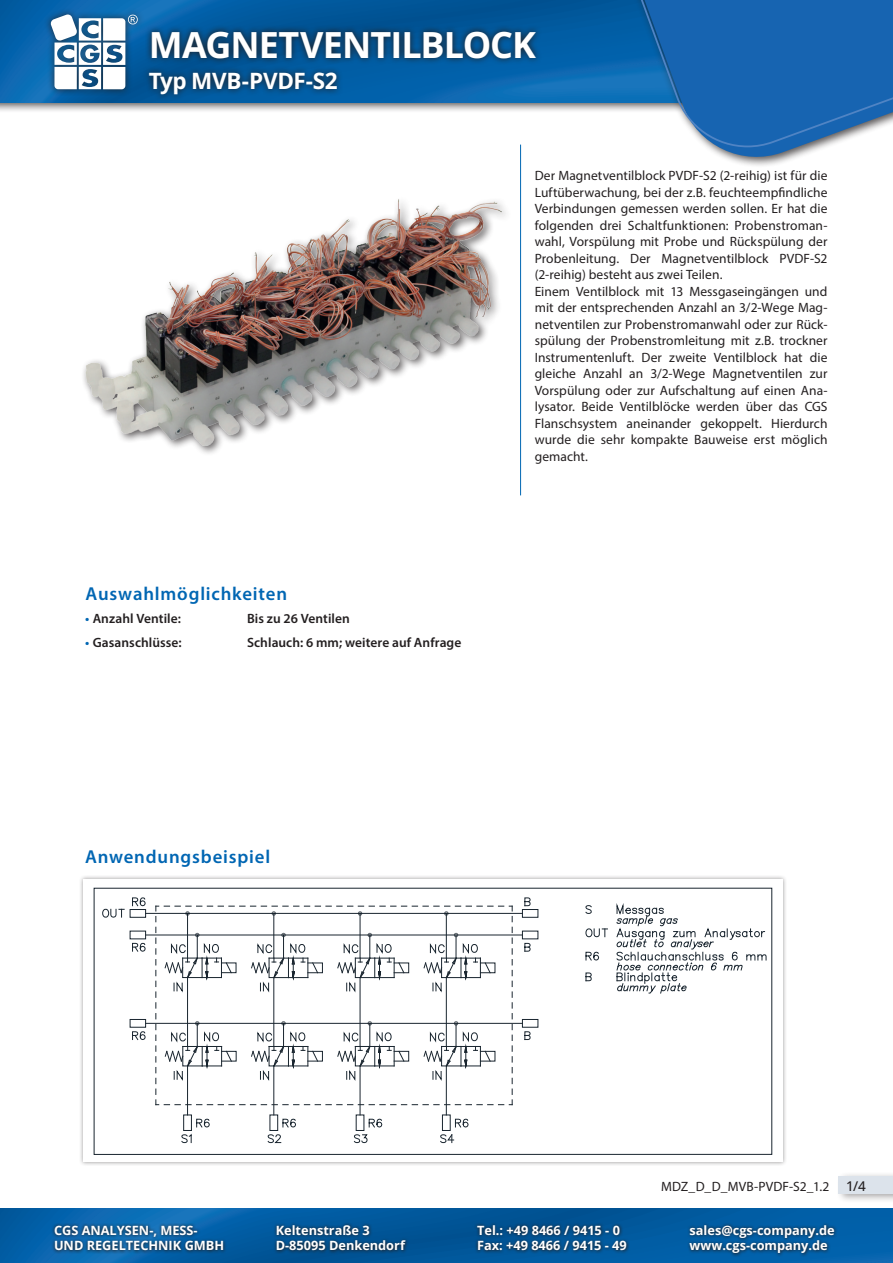
<style>
.page{position:relative;width:893px;height:1263px;background:#fff}
.page>*{position:absolute;margin:0;border:0;box-sizing:border-box;transform-origin:0 0}
.t1{font:700 36px "Open Sans";letter-spacing:-.025em;color:#fff}
.t2{font:700 22.5px "Open Sans";letter-spacing:-.015em;color:#fff}
.t3{font:600 18.75px "Myriad Pro";letter-spacing:.045em;color:#0166b3}
.t4{font:13.5px/16.5px "Myriad Pro";letter-spacing:.005em;color:#231f20}
.t5{font:600 13.5px "Myriad Pro";letter-spacing:.005em;color:#231f20}
.t6{font:500 13.5px "Open Sans";color:#231f20}
.t7{font:700 12.75px/15px "Open Sans";color:#fff}
.s1{color:#0166b3}
</style>
<div class="page">
<img style="left:0;top:1209px;width:893px;height:54px">
<div style="left:0;top:0;width:893px;height:113px;background:#231f20;opacity:.75"></div>
<img style="left:0;top:0;width:592px;height:102px">
<div style="left:592px;top:0;width:301px;height:168px;background:#231f20;opacity:.75"></div>
<svg style="left:598px;top:147px;width:295px;height:16px"></svg>
<svg style="left:595px;top:0;width:298px;height:147px;background:#3277b8"></svg>
<div style="left:44px;top:8px;width:100px;height:88px;background:#231f20;opacity:.75"></div>
<svg style="left:50px;top:14px;width:88px;height:75px"></svg>
<svg style="left:474px;top:1222px;width:156px;height:31px;background:#08487b"></svg>
<svg style="left:686px;top:1222px;width:151px;height:35px;background:#085088"></svg>
<svg style="left:51px;top:1223px;width:176px;height:30px;background:#115489"></svg>
<svg style="left:273px;top:1222px;width:136px;height:31px;background:#08477a"></svg>
<svg style="left:142px;top:24px;width:400px;height:78px;background:#084f87"></svg>
<div style="left:836px;top:1171px;width:57px;height:32px;background:#231f20;opacity:.39"></div>
<div style="left:839px;top:1176px;width:54px;height:18px;background:#dce3eb"></div>
<hr style="left:520px;top:145px;width:1px;height:350px;background:#0166b3">
<div style="left:79px;top:875px;width:708px;height:291px;background:#231f20;opacity:.45"></div>
<div style="left:83px;top:879px;width:699px;height:283px;background:#fff"></div>
<img style="left:85px;top:199px;width:416px;height:247px">
<svg style="left:488px;top:1100px;width:25px;height:5px"></svg>
<svg style="left:434px;top:1104px;width:37px;height:1px"></svg>
<svg style="left:391px;top:1104px;width:37px;height:1px"></svg>
<svg style="left:337px;top:1104px;width:37px;height:1px"></svg>
<svg style="left:294px;top:1104px;width:37px;height:1px"></svg>
<svg style="left:240px;top:1104px;width:37px;height:1px"></svg>
<svg style="left:197px;top:1104px;width:26px;height:1px"></svg>
<svg style="left:156px;top:1100px;width:24px;height:5px"></svg>
<svg style="left:156px;top:1057px;width:1px;height:37px"></svg>
<svg style="left:156px;top:1003px;width:1px;height:37px"></svg>
<svg style="left:196px;top:1118px;width:14px;height:10px"></svg>
<hr style="left:187px;top:1066px;width:1px;height:49px;background:#19252f">
<hr style="left:187px;top:977px;width:1px;height:69px;background:#19252f">
<div style="left:270px;top:1115px;width:8px;height:15px;border:1px solid #19252f"></div>
<hr style="left:274px;top:1066px;width:1px;height:49px;background:#19252f">
<hr style="left:360px;top:1066px;width:1px;height:49px;background:#19252f">
<div style="left:442px;top:1115px;width:8px;height:15px;border:1px solid #19252f"></div>
<hr style="left:446px;top:1066px;width:1px;height:49px;background:#19252f">
<hr style="left:274px;top:977px;width:1px;height:69px;background:#19252f">
<hr style="left:360px;top:977px;width:1px;height:69px;background:#19252f">
<hr style="left:446px;top:977px;width:1px;height:69px;background:#19252f">
<hr style="left:146px;top:1023px;width:51px;height:1px;background:#19252f">
<div style="left:522px;top:1019px;width:16px;height:8px;border:1px solid #19252f"></div>
<div style="left:130px;top:1019px;width:16px;height:8px;border:1px solid #19252f"></div>
<hr style="left:146px;top:935px;width:51px;height:1px;background:#19252f">
<hr style="left:146px;top:913px;width:42px;height:1px;background:#19252f">
<div style="left:522px;top:909px;width:16px;height:8px;border:1px solid #19252f"></div>
<div style="left:130px;top:909px;width:16px;height:8px;border:1px solid #19252f"></div>
<svg style="left:282px;top:1118px;width:14px;height:10px"></svg>
<svg style="left:368px;top:1118px;width:14px;height:10px"></svg>
<svg style="left:455px;top:1118px;width:14px;height:10px"></svg>
<svg style="left:132px;top:1031px;width:14px;height:9px"></svg>
<svg style="left:132px;top:943px;width:14px;height:9px"></svg>
<svg style="left:132px;top:897px;width:14px;height:9px"></svg>
<svg style="left:102px;top:908px;width:22px;height:10px"></svg>
<svg style="left:181px;top:1134px;width:11px;height:9px"></svg>
<svg style="left:267px;top:1134px;width:14px;height:9px"></svg>
<svg style="left:354px;top:1134px;width:14px;height:9px"></svg>
<svg style="left:440px;top:1134px;width:14px;height:9px"></svg>
<svg style="left:165px;top:1003px;width:366px;height:91px"></svg>
<svg style="left:156px;top:897px;width:375px;height:100px"></svg>
<svg style="left:585px;top:905px;width:7px;height:9px"></svg>
<svg style="left:585px;top:928px;width:22px;height:9px"></svg>
<svg style="left:585px;top:951px;width:14px;height:10px"></svg>
<svg style="left:585px;top:972px;width:7px;height:9px"></svg>
<svg style="left:616px;top:905px;width:151px;height:89px"></svg>
<h1 class="t1" style="left:149px;top:20px;width:389px">MAGNETVENTILBLOCK</h1>
<h2 class="t2" style="left:149px;top:66px;width:190px">Typ MVB-PVDF-S2</h2>
<h3 class="t3" style="left:86px;top:581px;width:203px">Auswahlmöglichkeiten</h3>
<p class="t5" style="left:85px;top:610px;width:97px"><span class="s1">•</span> Anzahl Ventile:</p>
<p class="t5" style="left:247px;top:610px;width:104px">Bis zu 26 Ventilen</p>
<p class="t5" style="left:85px;top:634px;width:98px"><span class="s1">•</span> Gasanschlüsse:</p>
<p class="t5" style="left:247px;top:634px;width:216px">Schlauch: 6 mm; weitere auf Anfrage</p>
<p class="t4" style="left:535px;top:167px;width:294px">Der Magnetventilblock PVDF-S2 (2-reihig) ist für die Luftüberwachung, bei der z.B. feuchteempfindliche Verbindungen gemessen werden sollen. Er hat die folgenden drei Schaltfunktionen: Probenstroman&shy;wahl, Vorspülung mit Probe und Rückspülung der Probenleitung. Der Magnetventilblock PVDF-S2 (2-reihig) besteht aus zwei Teilen.<br>Einem Ventilblock mit 13 Messgaseingängen und mit der entsprechenden Anzahl an 3/2-Wege Mag&shy;netventilen zur Probenstromanwahl oder zur Rück&shy;spülung der Probenstromleitung mit z.B. trockner Instrumentenluft. Der zweite Ventilblock hat die gleiche Anzahl an 3/2-Wege Magnetventilen zur Vorspülung oder zur Aufschaltung auf einen Ana&shy;lysator. Beide Ventilblöcke werden über das CGS Flanschsystem aneinander gekoppelt. Hierdurch wurde die sehr kompakte Bauweise erst möglich gemacht.</p>
<h3 class="t3" style="left:85px;top:845px;width:187px">Anwendungsbeispiel</h3>
<p class="t7" style="left:54px;top:1223px;width:172px">CGS ANALYSEN-, MESS-<br>UND REGELTECHNIK GMBH</p>
<p class="t7" style="left:276px;top:1223px;width:131px">Keltenstraße 3<br>D-85095 Denkendorf</p>
<p class="t4" style="left:661px;top:1178px;width:170px">MDZ_D_D_MVB-PVDF-S2_1.2</p>
<p class="t6" style="left:846px;top:1176px;width:21px">1/4</p>
<p class="t7" style="left:477px;top:1223px;width:151px">Tel.: +49 8466 / 9415 - 0<br>Fax: +49 8466 / 9415 - 49</p>
<p class="t7" style="left:690px;top:1223px;width:147px">sales@cgs-company.de www.cgs-company.de</p>
</div>
